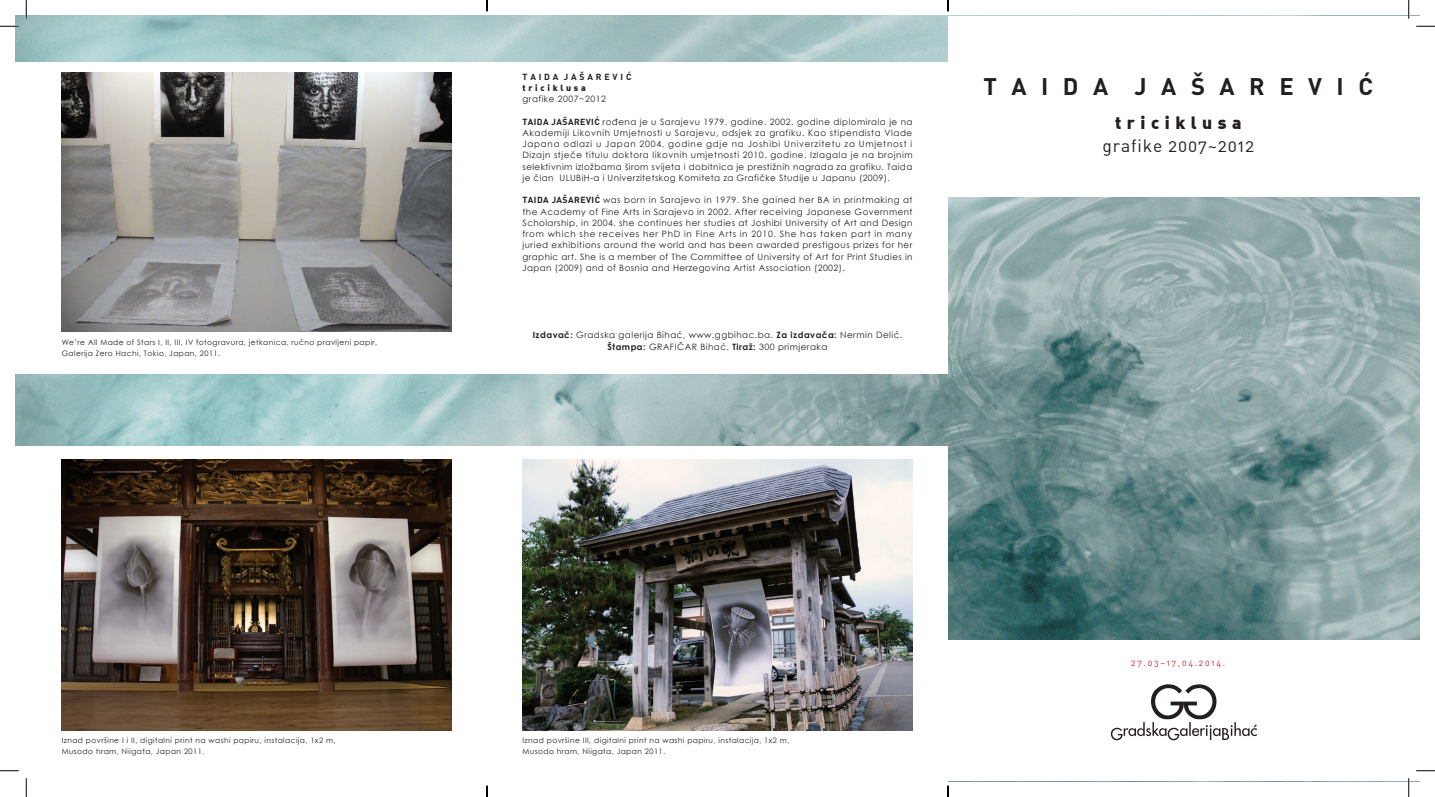
<style>
.page{position:relative;width:1435px;height:797px;background:#fff}
.page>*{position:absolute;margin:0;border:0;box-sizing:border-box;transform-origin:0 0}
.t1{font:23.75px "DIN Bold";color:#231f20}
.t2{font:17.5px "DIN Alternate";letter-spacing:.05em;color:#231f20}
.t3{font:900 17.5px "DIN Alternate";color:#231f20}
.t4{font:8.75px/11.2px "Century Gothic";letter-spacing:.045em;color:#231f20;text-align:justify}
.t5{font:8.75px "DIN Alternate";letter-spacing:.2em;color:#d1232a}
.t6{font:8.75px "DIN Bold";color:#231f20}
.t7{font:900 8.75px "DIN Alternate";color:#231f20}
.t8{font:7.5px "Century Gothic";letter-spacing:.055em;color:#231f20}
.s1{font-family:"DIN Bold"}
.s2{font-weight:700}
</style>
<div class="page">
<img style="left:16px;top:16px;width:1403px;height:624px">
<div style="left:948px;top:16px;width:471px;height:180px;background:#fff"></div>
<div style="left:16px;top:62px;width:932px;height:311px;background:#fff"></div>
<img style="left:62px;top:72px;width:389px;height:259px">
<div style="left:16px;top:446px;width:932px;height:335px;background:#fff"></div>
<img style="left:62px;top:459px;width:389px;height:271px">
<img style="left:522px;top:459px;width:390px;height:271px">
<svg style="left:1110px;top:684px;width:146px;height:56px"></svg>
<svg style="left:0;top:25px;width:19px;height:2px"></svg>
<svg style="left:1416px;top:25px;width:18px;height:2px"></svg>
<svg style="left:0;top:770px;width:19px;height:1px"></svg>
<svg style="left:1416px;top:770px;width:18px;height:1px"></svg>
<svg style="left:25px;top:0;width:2px;height:19px"></svg>
<svg style="left:25px;top:778px;width:2px;height:19px"></svg>
<svg style="left:1407px;top:0;width:2px;height:19px"></svg>
<svg style="left:1407px;top:778px;width:2px;height:19px"></svg>
<svg style="left:486px;top:0;width:2px;height:11px"></svg>
<svg style="left:486px;top:785px;width:2px;height:12px"></svg>
<svg style="left:947px;top:785px;width:1px;height:12px"></svg>
<p class="t8" style="left:62px;top:336px;width:317px">We’re All Made of Stars I, II, III, IV fotogravura, jetkanica, ručno pravljeni papir,</p>
<p class="t8" style="left:62px;top:348px;width:160px">Galerija Zero Hachi, Tokio, Japan, 2011.</p>
<p class="t8" style="left:62px;top:735px;width:275px">Iznad površine I i II, digitalni print na washi papiru, instalacija, 1x2 m,</p>
<p class="t8" style="left:62px;top:746px;width:144px">Musodo hram, Niigata, Japan 2011.</p>
<p class="t6" style="left:522px;top:71px;width:110px">T A I D A J A Š A R E V I Ć</p>
<p class="t7" style="left:522px;top:82px;width:65px">t r i c i k l u s a</p>
<p class="t4" style="left:522px;top:93px;width:85px">grafike 2007~2012</p>
<p class="t4" style="left:522px;top:116px;width:391px"><span class="s1">TAIDA JAŠAREVIĆ</span> rođena je u Sarajevu 1979. godine. 2002. godine diplomirala je na Akademiji Likovnih Umjetnosti u Sarajevu, odsjek za grafiku. Kao stipendista Vlade Japana odlazi u Japan 2004. godine gdje na Joshibi Univerzitetu za Umjetnost i Dizajn stječe titulu doktora likovnih umjetnosti 2010. godine. Izlagala je na brojnim selektivnim izložbama širom svijeta i dobitnica je prestižnih nagrada za grafiku. Taida je član ULUBiH-a i Univerzitetskog Komiteta za Grafičke Studije u Japanu (2009).</p>
<p class="t4" style="left:522px;top:194px;width:391px"><span class="s1">TAIDA JAŠAREVIĆ</span> was born in Sarajevo in 1979. She gained her BA in printmaking at the Academy of Fine Arts in Sarajevo in 2002. After receiving Japanese Government Scholarship, in 2004. she continues her studies at Joshibi University of Art and Design from which she receives her PhD in Fine Arts in 2010. She has taken part in many juried exhibitions around the world and has been awarded prestigous prizes for her graphic art. She is a member of The Committee of University of Art for Print Studies in Japan (2009) and of Bosnia and Herzegovina Artist Association (2002).</p>
<p class="t4" style="left:532px;top:329px;width:371px;text-align:center"><span class="s2">Izdavač:</span> Gradska galerija Bihać, www.ggbihac.ba. <span class="s2">Za izdavača:</span> Nermin Delić.<br><span class="s2">Štampa:</span> GRAFIČAR Bihać. <span class="s2">Tiraž:</span> 300 primjeraka</p>
<p class="t1" style="left:983px;top:71px;width:391px">T A I D A J A Š A R E V I Ć</p>
<p class="t3" style="left:1115px;top:111px;width:128px">t r i c i k l u s a</p>
<p class="t2" style="left:1102px;top:134px;width:153px">grafike 2007~2012</p>
<p class="t8" style="left:522px;top:735px;width:268px">Iznad površine III, digitalni print na washi papiru, instalacija, 1x2 m,</p>
<p class="t8" style="left:522px;top:746px;width:144px">Musodo hram, Niigata, Japan 2011.</p>
<p class="t5" style="left:1131px;top:657px;width:96px">27.03~17,04.2014.</p>
</div>
